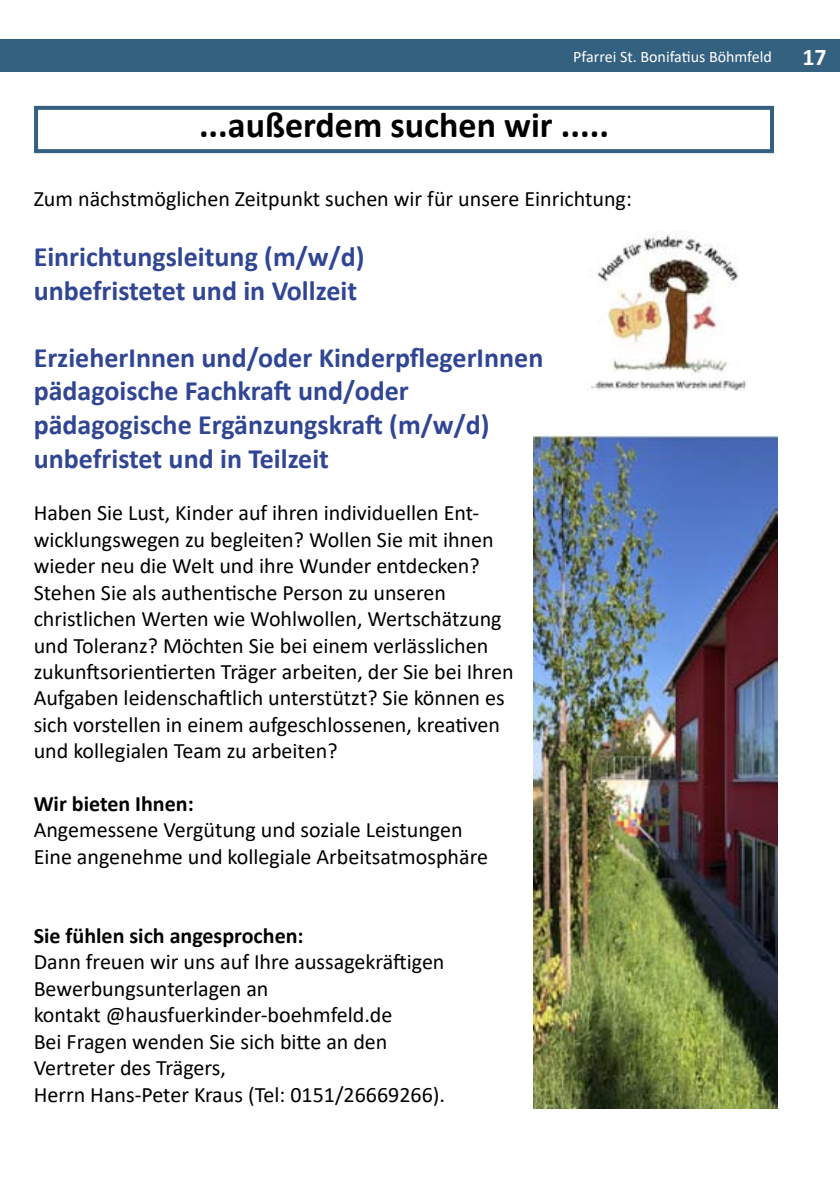
<style>
.page{position:relative;width:840px;height:1191px;background:#fff}
.page>*{position:absolute;margin:0;border:0;box-sizing:border-box;transform-origin:0 0}
.t1{font:700 36px "Calibri";color:#000}
.t2{font:700 28px/33.6px "Calibri";color:#304694}
.t3{font:700 24px "Calibri";color:#fff}
.t4{font:22px/26.4px "Calibri";color:#000}
.t5{font:700 22px "Calibri";color:#000}
.t6{font:16px "Calibri";color:#fff}
</style>
<div class="page">
<div style="left:0;top:40px;width:839px;height:32px;background:#346180"></div>
<div style="left:34px;top:106px;width:739px;height:47px;border:4px solid #346180"></div>
<img style="left:533px;top:435px;width:244px;height:673px">
<img style="left:590px;top:231px;width:156px;height:160px">
<p class="t6" style="left:573px;top:45px;width:200px">Pfarrei St. Bonifatius Böhmfeld</p>
<p class="t3" style="left:802px;top:40px;width:24px">17</p>
<h1 class="t1" style="left:199px;top:99px;width:411px">...außerdem suchen wir .....</h1>
<p class="t4" style="left:34px;top:185px;width:599px">Zum nächstmöglichen Zeitpunkt suchen wir für unsere Einrichtung:</p>
<p class="t2" style="left:34px;top:239px;width:332px">Einrichtungsleitung (m/w/d) unbefristetet und in Vollzeit</p>
<p class="t2" style="left:34px;top:340px;width:511px">ErzieherInnen und/oder KinderpflegerInnen pädagoische Fachkraft und/oder pädagogische Ergänzungskraft (m/w/d) unbefristet und in Teilzeit</p>
<p class="t4" style="left:34px;top:499px;width:481px">Haben Sie Lust, Kinder auf ihren individuellen Ent&shy;wicklungswegen zu begleiten? Wollen Sie mit ihnen wieder neu die Welt und ihre Wunder entdecken?<br>Stehen Sie als authentische Person zu unseren christlichen Werten wie Wohlwollen, Wertschätzung und Toleranz? Möchten Sie bei einem verlässlichen zukunftsorientierten Träger arbeiten, der Sie bei Ihren Aufgaben leidenschaftlich unterstützt? Sie können es sich vorstellen in einem aufgeschlossenen, kreativen und kollegialen Team zu arbeiten?</p>
<p class="t5" style="left:34px;top:788px;width:161px">Wir bieten Ihnen:</p>
<p class="t4" style="left:34px;top:816px;width:455px">Angemessene Vergütung und soziale Leistungen<br>Eine angenehme und kollegiale Arbeitsatmosphäre</p>
<p class="t5" style="left:34px;top:920px;width:271px">Sie fühlen sich angesprochen:</p>
<p class="t4" style="left:34px;top:948px;width:412px">Dann freuen wir uns auf Ihre aussagekräftigen Bewerbungsunterlagen an<br>kontakt @hausfuerkinder-boehmfeld.de<br>Bei Fragen wenden Sie sich bitte an den Vertreter des Trägers,<br>Herrn Hans-Peter Kraus (Tel: 0151/26669266).</p>
</div>
